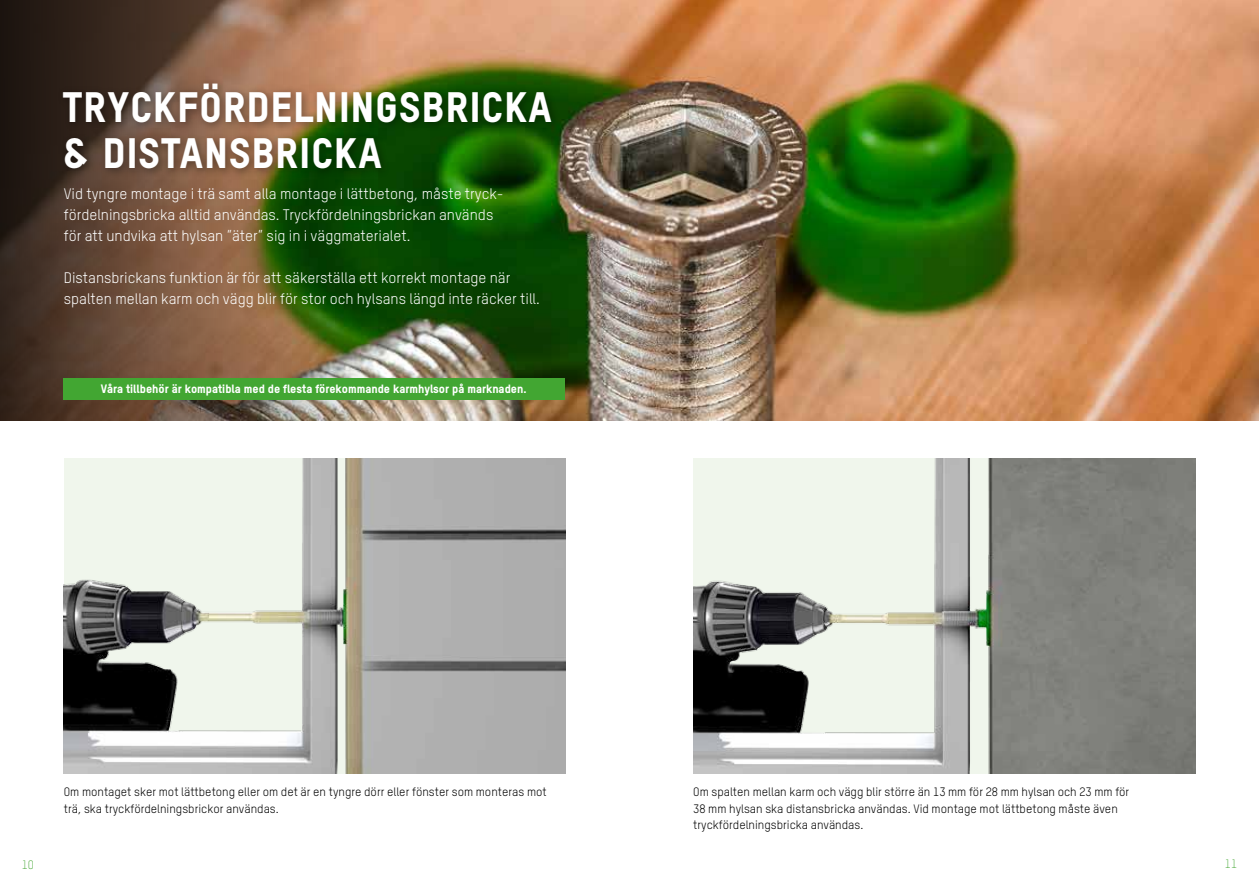
<style>
.page{position:relative;width:1259px;height:893px;background:#fff}
.page>*{position:absolute;margin:0;border:0;box-sizing:border-box;transform-origin:0 0}
.t1{font:800 41.85px/46.7px "TSTAR";letter-spacing:.03em;color:#fff}
.t2{font:15px/21px "TSTAR";color:#fff}
.t3{font:12px/16.5px "TSTAR";color:#000}
.t4{font:800 12px "TSTAR";color:#fff}
.t5{font:300 12px "TSTAR";color:#42a632}
</style>
<div class="page">
<img style="left:373px;top:0;width:886px;height:421px">
<svg style="left:0;top:0;width:373px;height:421px;background:#5e4d33"></svg>
<img style="left:64px;top:458px;width:502px;height:316px">
<img style="left:693px;top:458px;width:502px;height:316px">
<div style="left:57px;top:78px;width:504px;height:101px;background:#000;opacity:.4"></div>
<div style="left:63px;top:378px;width:501px;height:22px;background:#42a632"></div>
<h1 class="t1" style="left:63px;top:83px;width:490px">TRYCKFÖRDELNINGSBRICKA &amp; DISTANSBRICKA</h1>
<p class="t2" style="left:64px;top:183px;width:441px">Vid tyngre montage i trä samt alla montage i lättbetong, måste tryck&shy;fördelningsbricka alltid användas. Tryckfördelningsbrickan används för att undvika att hylsan ”äter” sig in i väggmaterialet.</p>
<p class="t2" style="left:64px;top:267px;width:477px">Distansbrickans funktion är för att säkerställa ett korrekt montage när spalten mellan karm och vägg blir för stor och hylsans längd inte räcker till.</p>
<p class="t4" style="left:101px;top:382px;width:427px">Våra tillbehör är kompatibla med de flesta förekommande karmhylsor på marknaden.</p>
<p class="t3" style="left:64px;top:784px;width:484px">Om montaget sker mot lättbetong eller om det är en tyngre dörr eller fönster som monteras mot trä, ska tryckfördelningsbrickor användas.</p>
<p class="t3" style="left:693px;top:784px;width:437px">Om spalten mellan karm och vägg blir större än 13 mm för 28 mm hylsan och 23 mm för<br>38 mm hylsan ska distansbricka användas. Vid montage mot lättbetong måste även tryckfördelningsbricka användas.</p>
<p class="t5" style="left:22px;top:857px;width:14px">10</p>
<p class="t5" style="left:1225px;top:857px;width:14px">11</p>
</div>
